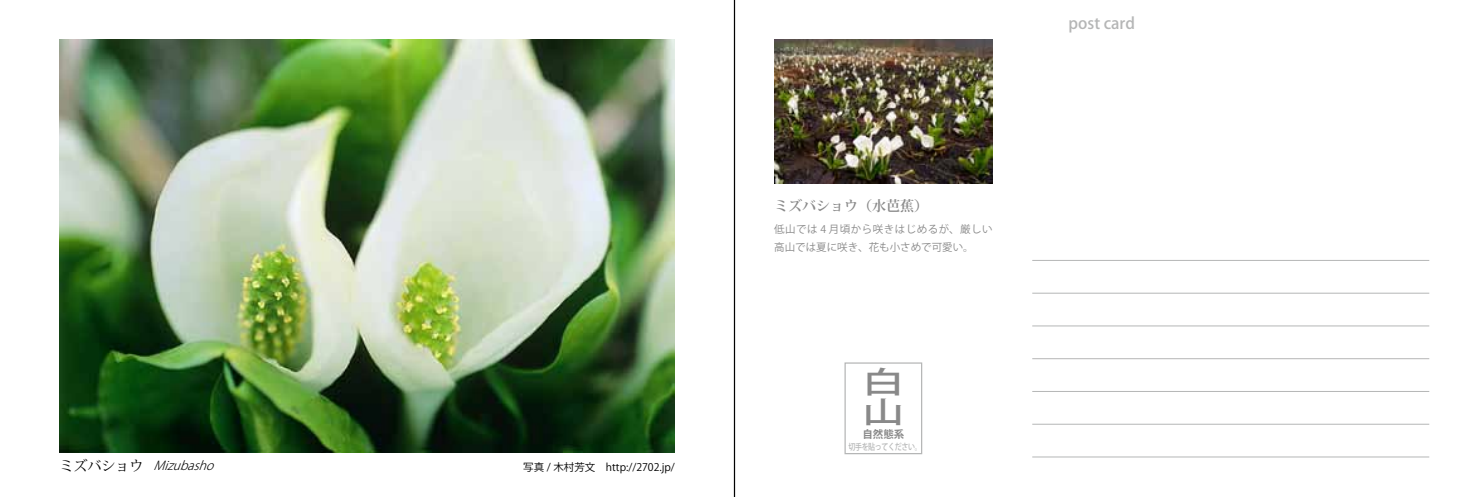
<style>
.page{position:relative;width:1469px;height:497px;background:#fff}
.page>*{position:absolute;margin:0;border:0;box-sizing:border-box;transform-origin:0 0}
.t1{font:500 29.75px "Koz Go Std";color:#898989;scale:1.4 1}
.t2{font:500 15.75px "Koz Go Std";color:#b5b6b6}
.t3{font:700 14px "Koz Min Std";color:#898989}
.t4{font:italic 300 12.25px "Koz Go Std";color:#000}
.t5{font:10.5px/18.4px "Koz Go Std";letter-spacing:.02em;color:#898989}
.t6{font:10.5px "Koz Go Std";color:#000}
.t7{font:700 10.5px "Koz Go Std";color:#898989}
.t8{font:500 8.75px "Koz Go Std";letter-spacing:-.05em;color:#b5b6b6;scale:.8 1}
.s1{font-family:"Koz Min Std";font-weight:400;font-style:normal;font-size:14px}
</style>
<div class="page">
<hr style="left:1032px;top:260px;width:397px;height:1px;background:#b5b6b6">
<hr style="left:1032px;top:292px;width:397px;height:1px;background:#b5b6b6">
<hr style="left:1032px;top:325px;width:397px;height:1px;background:#b5b6b6">
<hr style="left:1032px;top:358px;width:397px;height:1px;background:#b5b6b6">
<hr style="left:1032px;top:390px;width:397px;height:1px;background:#b5b6b6">
<hr style="left:1032px;top:423px;width:397px;height:1px;background:#b5b6b6">
<hr style="left:1032px;top:456px;width:397px;height:1px;background:#b5b6b6">
<div style="left:844px;top:362px;width:78px;height:91px;border:1px solid #b5b6b6"></div>
<hr style="left:734px;top:0;width:1px;height:496px;background:#000">
<img style="left:60px;top:40px;width:615px;height:412px">
<img style="left:774px;top:40px;width:218px;height:143px">
<p class="t4" style="left:60px;top:457px;width:161px"><span class="s1">ミズバショウ</span> Mizubasho</p>
<p class="t6" style="left:523px;top:460px;width:153px">写真 / 木村芳文　http://2702.jp/</p>
<h3 class="t3" style="left:774px;top:197px;width:155px">ミズバショウ（水芭蕉）</h3>
<p class="t5" style="left:774px;top:220px;width:220px">低山では 4 月頃から咲きはじめるが、厳しい高山では夏に咲き、花も小さめで可愛い。</p>
<h1 class="t1" style="left:862px;top:363px;width:31px">白</h1>
<p class="t7" style="left:862px;top:427px;width:43px">自然態系</p>
<h1 class="t1" style="left:862px;top:393px;width:31px">山</h1>
<p class="t8" style="left:848px;top:440px;width:93px">切手を貼ってください。</p>
<h2 class="t2" style="left:1068px;top:13px;width:68px">post card</h2>
</div>
